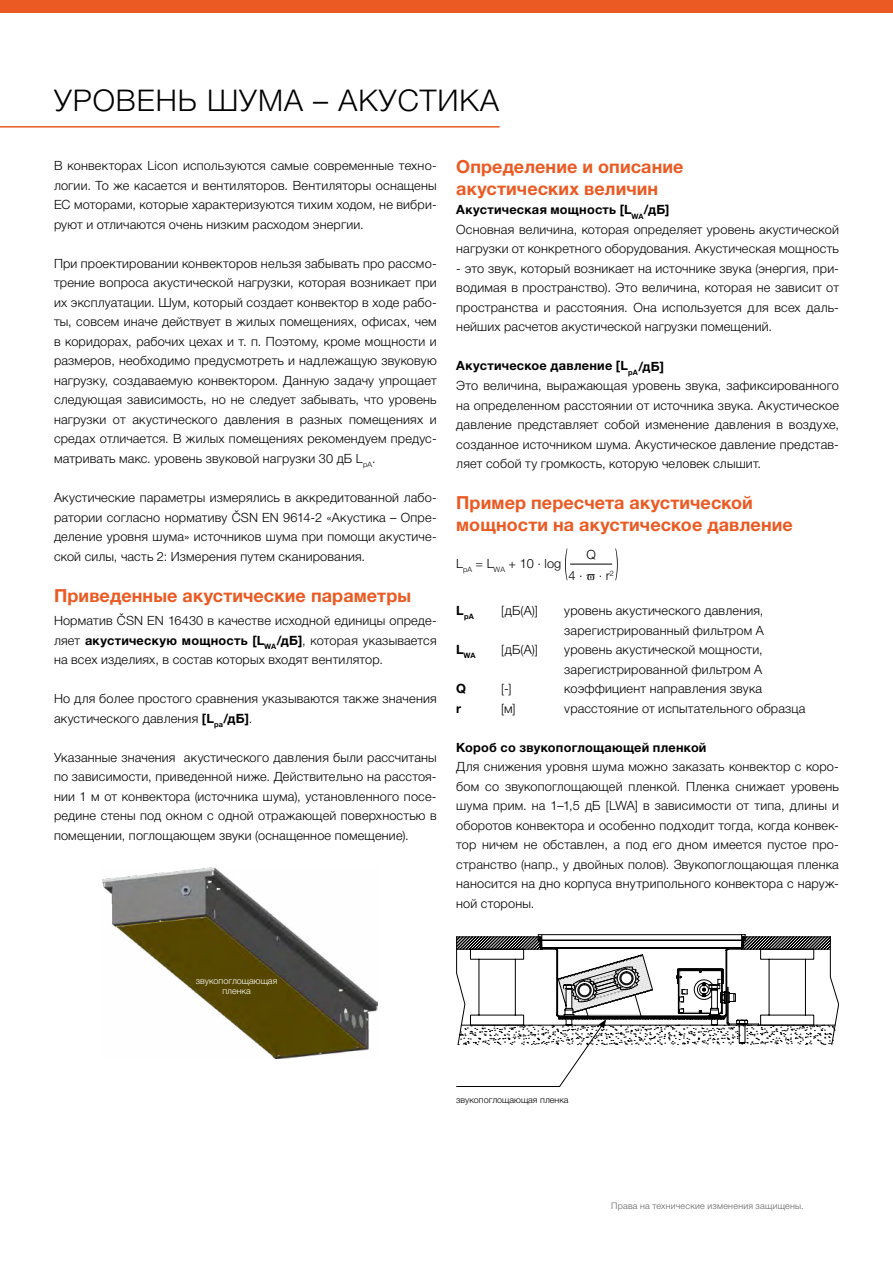
<style>
.page{position:relative;width:893px;height:1263px;background:#fff}
.page>*{position:absolute;margin:0;border:0;box-sizing:border-box;transform-origin:0 0}
.t1{font:300 30px "Helvetica Neue LTCYR";letter-spacing:.035em;color:#000}
.t2{font:700 18px/21.6px "Helvetica Neue LTCYR";letter-spacing:.005em;color:#eb5a23}
.t3{font:300 12.75px/19.5px "Helvetica Neue LTCYR";letter-spacing:.015em;color:#000;text-align:justify}
.t4{font:700 12.75px "Helvetica Neue LTCYR";letter-spacing:.015em;color:#000}
.t5{font:300 9px "Helvetica Neue LTCYR";letter-spacing:.025em;color:#636362}
.t6{font:300 9px "Helvetica Neue LTCYR";color:#000}
.t7{font:300 9px/10.8px "Helvetica Neue LTCYR";color:#fff;text-align:center}
.t8{font:700 7.5px "Helvetica Neue LTCYR";color:#000}
.s1{font-family:"Helvetica Neue CE"}
.s2{font-weight:700}
</style>
<div class="page">
<div style="left:0;top:0;width:893px;height:13px;background:#eb5a23"></div>
<hr style="left:0;top:126px;width:500px;height:2px;background:#eb5a23">
<svg style="left:456px;top:934px;width:383px;height:153px"></svg>
<img style="left:102px;top:867px;width:276px;height:191px">
<hr style="left:570px;top:564px;width:42px;height:1px;background:#000">
<svg style="left:565px;top:549px;width:2px;height:31px"></svg>
<svg style="left:615px;top:549px;width:3px;height:31px"></svg>
<h1 class="t1" style="left:54px;top:84px;width:446px">УРОВЕНЬ ШУМА – АКУСТИКА</h1>
<p class="t3" style="left:54px;top:156px;width:384px">В конвекторах Licon используются самые современные техно&shy;логии. То же касается и вентиляторов. Вентиляторы оснащены EC моторами, которые характеризуются тихим ходом, не вибри&shy;руют и отличаются очень низким расходом энергии.</p>
<p class="t3" style="left:54px;top:254px;width:384px">При проектировании конвекторов нельзя забывать про рассмо&shy;трение вопроса акустической нагрузки, которая возникает при их эксплуатации. Шум, который создает конвектор в ходе рабо&shy;ты, совсем иначе действует в жилых помещениях, офисах, чем в коридорах, рабочих цехах и т. п. Поэтому, кроме мощности и размеров, необходимо предусмотреть и надлежащую звуковую нагрузку, создаваемую конвектором. Данную задачу упрощает следующая зависимость, но не следует забывать, что уровень нагрузки от акустического давления в разных помещениях и средах отличается. В жилых помещениях рекомендуем предус&shy;матривать макс. уровень звуковой нагрузки 30 дБ L<sub>pA</sub>.</p>
<p class="t3" style="left:54px;top:488px;width:384px">Акустические параметры измерялись в аккредитованной лабо&shy;ратории согласно нормативу <span class="s1">Č</span>SN EN 9614-2 «Акустика – Опре&shy;деление уровня шума» источников шума при помощи акустиче&shy;ской силы, часть 2: Измерения путем сканирования.</p>
<h2 class="t2" style="left:54px;top:584px;width:359px">Приведенные акустические параметры</h2>
<p class="t3" style="left:54px;top:611px;width:384px">Норматив <span class="s1">Č</span>SN EN 16430 в качестве исходной единицы опреде&shy;ляет <span class="s2">акустическую мощность [L</span><sub>WA</sub><span class="s2">/дБ]</span>, которая указывается на всех изделиях, в состав которых входят вентилятор.</p>
<p class="t3" style="left:54px;top:689px;width:384px">Но для более простого сравнения указываются также значения акустического давления <span class="s2">[L</span><sub>pa</sub><span class="s2">/дБ]</span>.</p>
<p class="t3" style="left:54px;top:748px;width:384px">Указанные значения акустического давления были рассчитаны по зависимости, приведенной ниже. Действительно на расстоя&shy;нии 1 м от конвектора (источника шума), установленного посе&shy;редине стены под окном с одной отражающей поверхностью в помещении, поглощающем звуки (оснащенное помещение).</p>
<h2 class="t2" style="left:456px;top:156px;width:229px">Определение и описание акустических величин</h2>
<p class="t3" style="left:456px;top:200px;width:384px;text-align:left"><span class="s2">Акустическая мощность [L</span><sub>WA</sub><span class="s2">/дБ]<br></span>Основная величина, которая определяет уровень акустической нагрузки от конкретного оборудования. Акустическая мощность</p>
<p class="t3" style="left:456px;top:259px;width:384px">- это звук, который возникает на источнике звука (энергия, при&shy;водимая в пространство). Это величина, которая не зависит от пространства и расстояния. Она используется для всех даль&shy;нейших расчетов акустической нагрузки помещений.</p>
<p class="t3" style="left:456px;top:356px;width:384px;text-align:left"><span class="s2">Акустическое давление [L</span><sub>pA</sub><span class="s2">/дБ]<br></span>Это величина, выражающая уровень звука, зафиксированного на определенном расстоянии от источника звука. Акустическое давление представляет собой изменение давления в воздухе, созданное источником шума. Акустическое давление представ&shy;ляет собой ту громкость, которую человек слышит.</p>
<h2 class="t2" style="left:456px;top:492px;width:338px">Пример пересчета акустической мощности на акустическое давление</h2>
<p class="t3" style="left:456px;top:554px;width:106px">L<sub>pA</sub> = L<sub>WA</sub> + 10 . log</p>
<p class="t3" style="left:587px;top:545px;width:11px">Q</p>
<p class="t3" style="left:568px;top:564px;width:16px">4 .</p>
<p class="t3" style="left:599px;top:564px;width:17px">. r<sup>2</sup></p>
<p class="t8" style="left:456px;top:612px;width:19px"><sup>L</sup>pA</p>
<p class="t3" style="left:501px;top:601px;width:38px">[дБ(A)]</p>
<p class="t3" style="left:564px;top:601px;width:201px">уровень акустического давления, зарегистрированный фильтром A</p>
<p class="t8" style="left:456px;top:651px;width:21px"><sup>L</sup>WA</p>
<p class="t3" style="left:501px;top:640px;width:38px">[дБ(A)]</p>
<p class="t3" style="left:564px;top:640px;width:200px">уровень акустической мощности, зарегистрированной фильтром A</p>
<p class="t4" style="left:456px;top:681px;width:11px">Q</p>
<p class="t3" style="left:501px;top:679px;width:12px">[-]</p>
<p class="t3" style="left:564px;top:679px;width:199px">коэффициент направления звука</p>
<p class="t4" style="left:456px;top:700px;width:6px">r</p>
<p class="t3" style="left:501px;top:698px;width:16px">[м]</p>
<p class="t3" style="left:564px;top:698px;width:243px">vрасстояние от испытательного образца</p>
<p class="t4" style="left:456px;top:739px;width:252px">Короб со звукопоглощающей пленкой</p>
<p class="t3" style="left:456px;top:757px;width:384px">Для снижения уровня шума можно заказать конвектор с коро&shy;бом со звукопоглощающей пленкой. Пленка снижает уровень шума прим. на 1–1,5 дБ [LWA] в зависимости от типа, длины и оборотов конвектора и особенно подходит тогда, когда конвек&shy;тор ничем не обставлен, а под его дном имеется пустое про&shy;странство (напр., у двойных полов). Звукопоглощающая пленка наносится на дно корпуса внутрипольного конвектора с наруж&shy;ной стороны.</p>
<p class="t7" style="left:196px;top:975px;width:83px">звукопоглощающая пленка</p>
<p class="t6" style="left:456px;top:1095px;width:114px">звукопоглощающая пленка</p>
<p class="t5" style="left:611px;top:1200px;width:194px">Права на технические изменения защищены.</p>
</div>
